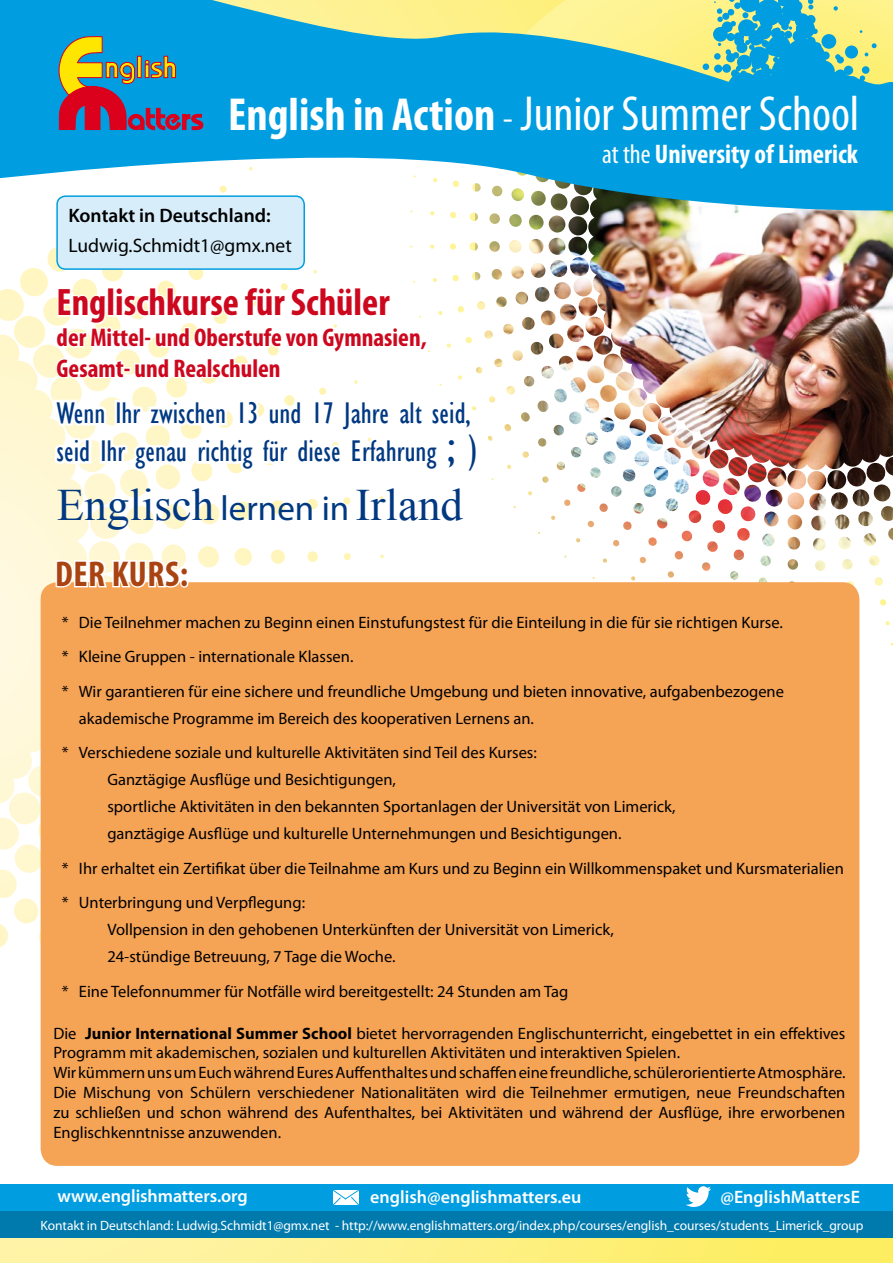
<style>
.page{position:relative;width:893px;height:1263px;background:#fff}
.page>*{position:absolute;margin:0;border:0;box-sizing:border-box;transform-origin:0 0}
.t1{font:condensed 49.5px "Myriad Pro";color:#fff}
.t2{font:45px "Times New Roman";color:#003882}
.t3{font:700 condensed 38.4px "Myriad Pro";color:#cd071e}
.t4{font:700 condensed 36px "Myriad Pro";letter-spacing:.02em;color:#aa4312}
.t5{font:condensed 30.75px/38.4px "Gill Sans";color:#003882}
.t6{font:700 condensed 27px "Myriad Pro";color:#fff}
.t7{font:700 condensed 25.65px/30.8px "Myriad Pro";color:#cd071e}
.t8{font:19.5px "Myriad Pro";color:#000}
.t9{font:600 19.5px "Myriad Pro";color:#000}
.t10{font:600 18px "Myriad Pro";color:#fff}
.t11{font:16.5px/19.8px "Myriad Pro";color:#000}
.t12{font:13.5px "Myriad Pro";letter-spacing:-.005em;color:#fff}
.s1{font-weight:700;font-size:46.5px}
.s2{font-size:36px}
.s3{font-size:46.05px}
.s4{font-size:38.4px}
.s5{font-family:"Myriad Pro";font-size:34.95px}
.s6{font-weight:400}
.s7{font-weight:700}
</style>
<div class="page">
<svg style="left:0;top:1210px;width:893px;height:53px;background:#f4ed88"></svg>
<img style="left:0;top:215px;width:893px;height:801px">
<div style="left:41px;top:582px;width:818px;height:584px;background:#f5a355;border-radius:17px"></div>
<svg style="left:0;top:0;width:893px;height:215px;background:#4ab6d4"></svg>
<div style="left:0;top:1184px;width:893px;height:26px;background:#009ee0"></div>
<svg style="left:686px;top:1186px;width:25px;height:21px"></svg>
<svg style="left:333px;top:1190px;width:26px;height:15px"></svg>
<svg style="left:58px;top:36px;width:145px;height:94px;background:#5e7e8b"></svg>
<svg style="left:51px;top:286px;width:431px;height:302px"></svg>
<div style="left:57px;top:196px;width:247px;height:73px;background:#d7eefa;border-radius:9px"></div>
<div style="left:56px;top:195px;width:249px;height:75px;border:2px solid #009ee0;border-radius:9px"></div>
<div style="left:0;top:1211px;width:893px;height:27px;background:#0079ac"></div>
<h1 class="t1" style="left:228px;top:83px;width:633px"><span class="s1">English in Action</span> <span class="s2">-</span> Junior Summer School</h1>
<p class="t9" style="left:68px;top:203px;width:204px">Kontakt in Deutschland:</p>
<p class="t8" style="left:68px;top:234px;width:225px">Ludwig.Schmidt1@gmx.net</p>
<h3 class="t3" style="left:57px;top:278px;width:335px">Englischkurse für Schüler</h3>
<h3 class="t7" style="left:57px;top:322px;width:372px">der Mittel- und Oberstufe von Gymnasien,<br>Gesamt- und Realschulen</h3>
<h3 class="t5" style="left:57px;top:394px;width:422px">Wenn Ihr zwischen 13 und 17 Jahre alt seid, seid Ihr genau richtig für diese Erfahrung <span class="s3">;</span> <span class="s4">)</span></h3>
<h2 class="t2" style="left:57px;top:474px;width:407px">Englisch <span class="s5">lernen in</span> Irland</h2>
<h3 class="t4" style="left:55px;top:551px;width:135px">Der Kurs:</h3>
<h3 class="t6" style="left:602px;top:137px;width:257px"><span class="s6">at the</span> University of Limerick</h3>
<p class="t11" style="left:62px;top:604px;width:724px;line-height:34.5px">* Die Teilnehmer machen zu Beginn einen Einstufungstest für die Einteilung in die für sie richtigen Kurse. * Kleine Gruppen - internationale Klassen.<br>* Wir garantieren für eine sichere und freundliche Umgebung und bieten innovative, aufgabenbezogene</p>
<p class="t11" style="left:62px;top:700px;width:476px;line-height:34.5px;text-align:right">akademische Programme im Bereich des kooperativen Lernens an.<br>* Verschiedene soziale und kulturelle Aktivitäten sind Teil des Kurses:</p>
<p class="t11" style="left:107px;top:766px;width:570px;line-height:27px">Ganztägige Ausflüge und Besichtigungen,<br>sportliche Aktivitäten in den bekannten Sportanlagen der Universität von Limerick, ganztägige Ausflüge und kulturelle Unternehmungen und Besichtigungen.</p>
<p class="t11" style="left:62px;top:850px;width:783px;line-height:34.5px">* Ihr erhaltet ein Zertifikat über die Teilnahme am Kurs und zu Beginn ein Willkommenspaket und Kursmaterialien * Unterbringung und Verpflegung:</p>
<p class="t11" style="left:107px;top:916px;width:508px;line-height:27px">Vollpension in den gehobenen Unterkünften der Universität von Limerick,<br>24-stündige Betreuung, 7 Tage die Woche.</p>
<p class="t11" style="left:62px;top:981px;width:508px">* Eine Telefonnummer für Notfälle wird bereitgestellt: 24 Stunden am Tag</p>
<p class="t11" style="left:53px;top:1023px;width:794px">Die <span class="s7">Junior International Summer School</span> bietet hervorragenden Englischunterricht, eingebettet in ein effektives Programm mit akademischen, sozialen und kulturellen Aktivitäten und interaktiven Spielen.<br>Wir kümmern uns um Euch während Eures Auffenthaltes und schaffen eine freundliche, schülerorientierte Atmosphäre.<br>Die Mischung von Schülern verschiedener Nationalitäten wird die Teilnehmer ermutigen, neue Freundschaften zu schließen und schon während des Aufenthaltes, bei Aktivitäten und während der Ausflüge, ihre erworbenen Englischkenntnisse anzuwenden.</p>
<p class="t10" style="left:57px;top:1185px;width:192px">www.englishmatters.org</p>
<p class="t10" style="left:370px;top:1185px;width:213px">english@englishmatters.eu</p>
<p class="t10" style="left:720px;top:1185px;width:141px">@EnglishMattersE</p>
<p class="t12" style="left:41px;top:1217px;width:824px">Kontakt in Deutschland: Ludwig.Schmidt1@gmx.net - http://www.englishmatters.org/index.php/courses/english_courses/students_Limerick_group</p>
</div>
